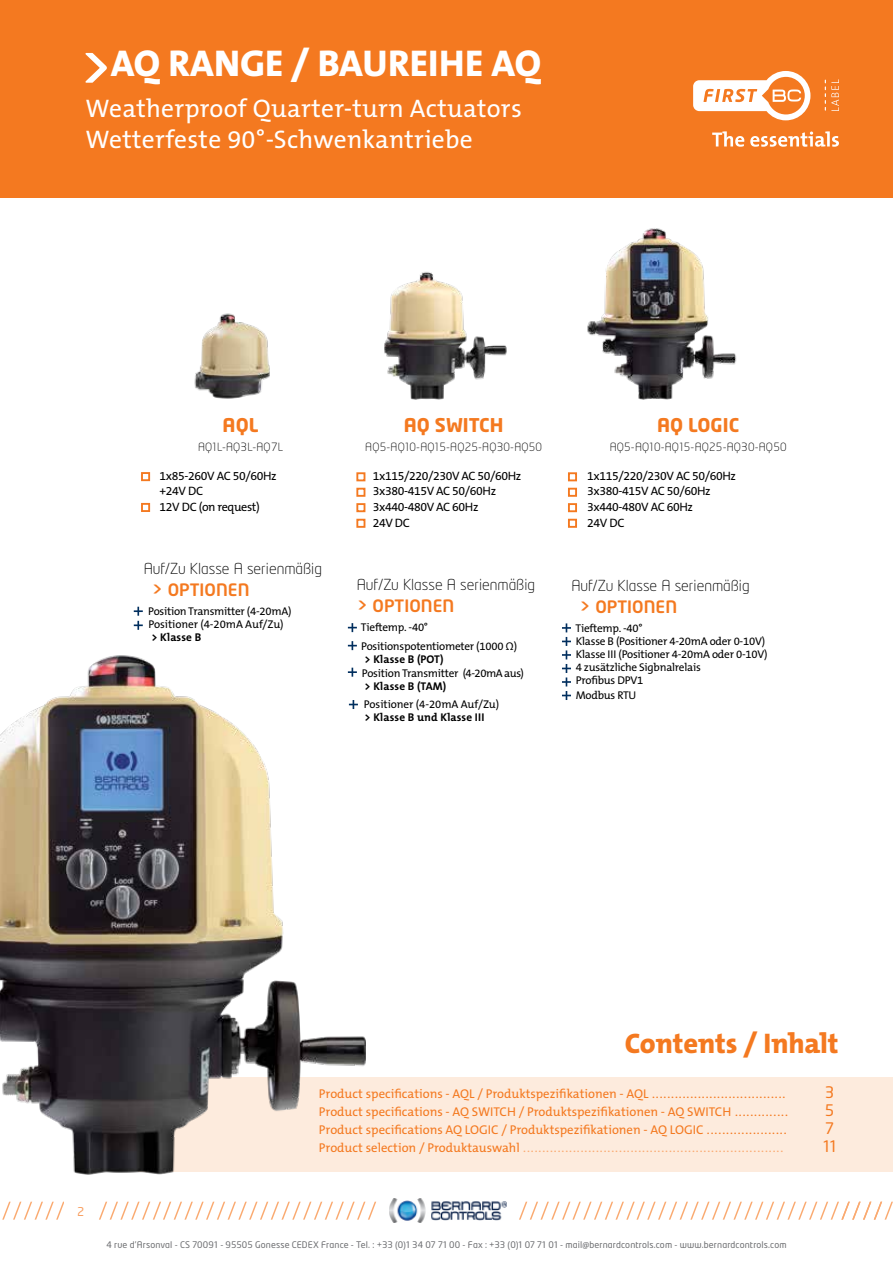
<style>
.page{position:relative;width:893px;height:1263px;background:#fff}
.page>*{position:absolute;margin:0;border:0;box-sizing:border-box;transform-origin:0 0}
.t1{font:800 37.5px "The Mix B8";color:#fff}
.t2{font:800 28.5px "The Mix B8";letter-spacing:-.005em;color:#f47920}
.t3{font:25.5px/31.5px "The Mix B5 Plain";letter-spacing:.01em;color:#fff}
.t4{font:700 18.75px "Neo Tech";letter-spacing:.005em;color:#f47920}
.t5{font:500 16.95px "Neo Tech";letter-spacing:.005em;color:#f47920}
.t6{font:15.75px/18px "Neo Tech";color:#f47920}
.t7{font:300 15px "Neo Tech";color:#000}
.t8{font:12.75px/18px "The Mix B5 Plain";color:#f47920}
.t9{font:12.15px/15.5px "The Mix B5 Plain";letter-spacing:-.03em;color:#000}
.t10{font:12px "Neo Tech";color:#f89d5d}
.t11{font:11.25px/13.2px "The Mix B5 Plain";letter-spacing:-.02em;color:#000}
.t12{font:300 11.25px "Neo Tech";letter-spacing:.02em;color:#000}
.t13{font:700 11.25px "The Mix B7";letter-spacing:.01em;color:#000}
.t14{font:9px "Neo Tech";letter-spacing:.015em;color:#6d6e71}
.s1{font-size:17.85px}
.s2{color:#faaa71}
</style>
<div class="page">
<img style="left:390px;top:1198px;width:116px;height:24px">
<svg style="left:2px;top:1202px;width:374px;height:17px"></svg>
<svg style="left:519px;top:1202px;width:374px;height:17px"></svg>
<div style="left:64px;top:1201px;width:34px;height:20px;background:#fff"></div>
<div style="left:0;top:0;width:893px;height:198px;background:#f47920"></div>
<svg style="left:85px;top:53px;width:22px;height:30px"></svg>
<div style="left:366px;top:1077px;width:527px;height:94px;background:#fdebdd"></div>
<img style="left:0;top:655px;width:366px;height:520px">
<svg style="left:712px;top:131px;width:32px;height:16px"></svg>
<svg style="left:750px;top:131px;width:89px;height:16px"></svg>
<svg style="left:693px;top:71px;width:117px;height:49px"></svg>
<svg style="left:825px;top:79px;width:14px;height:32px"></svg>
<img style="left:194px;top:313px;width:75px;height:86px">
<div style="left:141px;top:503px;width:9px;height:9px;border:2px solid #f47920"></div>
<div style="left:141px;top:472px;width:9px;height:9px;border:2px solid #f47920"></div>
<svg style="left:134px;top:607px;width:9px;height:23px"></svg>
<img style="left:384px;top:272px;width:123px;height:128px">
<div style="left:356px;top:503px;width:9px;height:9px;border:2px solid #f47920"></div>
<div style="left:356px;top:472px;width:9px;height:9px;border:2px solid #f47920"></div>
<div style="left:356px;top:488px;width:9px;height:9px;border:2px solid #f47920"></div>
<div style="left:356px;top:519px;width:9px;height:9px;border:2px solid #f47920"></div>
<svg style="left:348px;top:641px;width:9px;height:9px"></svg>
<svg style="left:348px;top:668px;width:9px;height:9px"></svg>
<svg style="left:348px;top:623px;width:9px;height:9px"></svg>
<img style="left:587px;top:228px;width:150px;height:172px">
<div style="left:568px;top:503px;width:9px;height:9px;border:2px solid #f47920"></div>
<div style="left:568px;top:472px;width:9px;height:9px;border:2px solid #f47920"></div>
<div style="left:568px;top:488px;width:9px;height:9px;border:2px solid #f47920"></div>
<div style="left:568px;top:519px;width:9px;height:9px;border:2px solid #f47920"></div>
<svg style="left:562px;top:623px;width:9px;height:77px"></svg>
<svg style="left:349px;top:700px;width:9px;height:9px"></svg>
<h1 class="t1" style="left:111px;top:43px;width:432px">AQ RANGE / BAUREIHE AQ</h1>
<h3 class="t3" style="left:86px;top:93px;width:438px">Weatherproof Quarter-turn Actuators<br>Wetterfeste 90°-Schwenkantriebe</h3>
<h3 class="t4" style="left:223px;top:413px;width:38px">AQL</h3>
<p class="t12" style="left:198px;top:440px;width:87px">AQ1L-AQ3L-AQ7L</p>
<p class="t9" style="left:160px;top:469px;width:119px;line-height:15px">1x85-260V AC 50/60Hz +24V DC<br>12V DC (on request)</p>
<p class="t7" style="left:144px;top:559px;width:180px">Auf/Zu Klasse A serienmäßig</p>
<h3 class="t5" style="left:152px;top:579px;width:99px"><span class="s1">&gt;</span> OPTIONEN</h3>
<p class="t11" style="left:148px;top:605px;width:145px">Position Transmitter (4-20mA)<br>Positioner (4-20mA Auf/Zu)</p>
<p class="t13" style="left:151px;top:631px;width:51px">&gt; Klasse B</p>
<h3 class="t4" style="left:404px;top:413px;width:101px">AQ SWITCH</h3>
<p class="t12" style="left:365px;top:440px;width:178px">AQ5-AQ10-AQ15-AQ25-AQ30-AQ50</p>
<p class="t9" style="left:373px;top:469px;width:150px">1x115/220/230V AC 50/60Hz<br>3x380-415V AC 50/60Hz<br>3x440-480V AC 60Hz<br>24V DC</p>
<p class="t7" style="left:357px;top:575px;width:180px">Auf/Zu Klasse A serienmäßig</p>
<h3 class="t5" style="left:357px;top:595px;width:99px"><span class="s1">&gt;</span> OPTIONEN</h3>
<p class="t11" style="left:361px;top:618px;width:158px;line-height:19.2px">Tieftemp. -40°<br>Positionspotentiometer (1000 Ω)</p>
<p class="t13" style="left:364px;top:653px;width:81px">&gt; Klasse B (POT)</p>
<p class="t11" style="left:362px;top:666px;width:164px">Position Transmitter (4-20mA aus)</p>
<p class="t13" style="left:364px;top:680px;width:83px">&gt; Klasse B (TAM)</p>
<p class="t11" style="left:364px;top:698px;width:137px">Positioner (4-20mA Auf/Zu)</p>
<p class="t13" style="left:364px;top:711px;width:122px">&gt; Klasse B und Klasse III</p>
<h3 class="t4" style="left:657px;top:413px;width:84px">AQ LOGIC</h3>
<p class="t12" style="left:610px;top:440px;width:178px">AQ5-AQ10-AQ15-AQ25-AQ30-AQ50</p>
<p class="t9" style="left:587px;top:469px;width:150px">1x115/220/230V AC 50/60Hz<br>3x380-415V AC 50/60Hz<br>3x440-480V AC 60Hz<br>24V DC</p>
<p class="t7" style="left:571px;top:576px;width:180px">Auf/Zu Klasse A serienmäßig</p>
<h3 class="t5" style="left:580px;top:596px;width:99px"><span class="s1">&gt;</span> OPTIONEN</h3>
<p class="t11" style="left:576px;top:622px;width:194px">Tieftemp. -40°<br>Klasse B (Positioner 4-20mA oder 0-10V)<br>Klasse III (Positioner 4-20mA oder 0-10V)<br>4 zusätzliche Sigbnalrelais<br>Profibus DPV1</p>
<p class="t11" style="left:576px;top:689px;width:62px">Modbus RTU</p>
<h2 class="t2" style="left:625px;top:1028px;width:215px">Contents / Inhalt</h2>
<p class="t10" style="left:77px;top:1204px;width:9px">2</p>
<p class="t8" style="left:319px;top:1085px;width:470px">Product specifications - AQL / Produktspezifikationen - AQL ...................................<br>Product specifications - AQ SWITCH / Produktspezifikationen - AQ SWITCH ..............<br>Product specifications AQ LOGIC / Produktspezifikationen - AQ LOGIC .....................<br>Product selection / Produktauswahl <span class="s2">....................................................................</span></p>
<p class="t6" style="left:823px;top:1083px;width:15px">3<br>5<br>7<br>11</p>
<p class="t14" style="left:106px;top:1239px;width:682px">4 rue d’Arsonval - CS 70091 - 95505 Gonesse CEDEX France - Tel. : +33 (0)1 34 07 71 00 - Fax : +33 (0)1 07 71 01 - mail@bernardcontrols.com - www.bernardcontrols.com</p>
</div>
